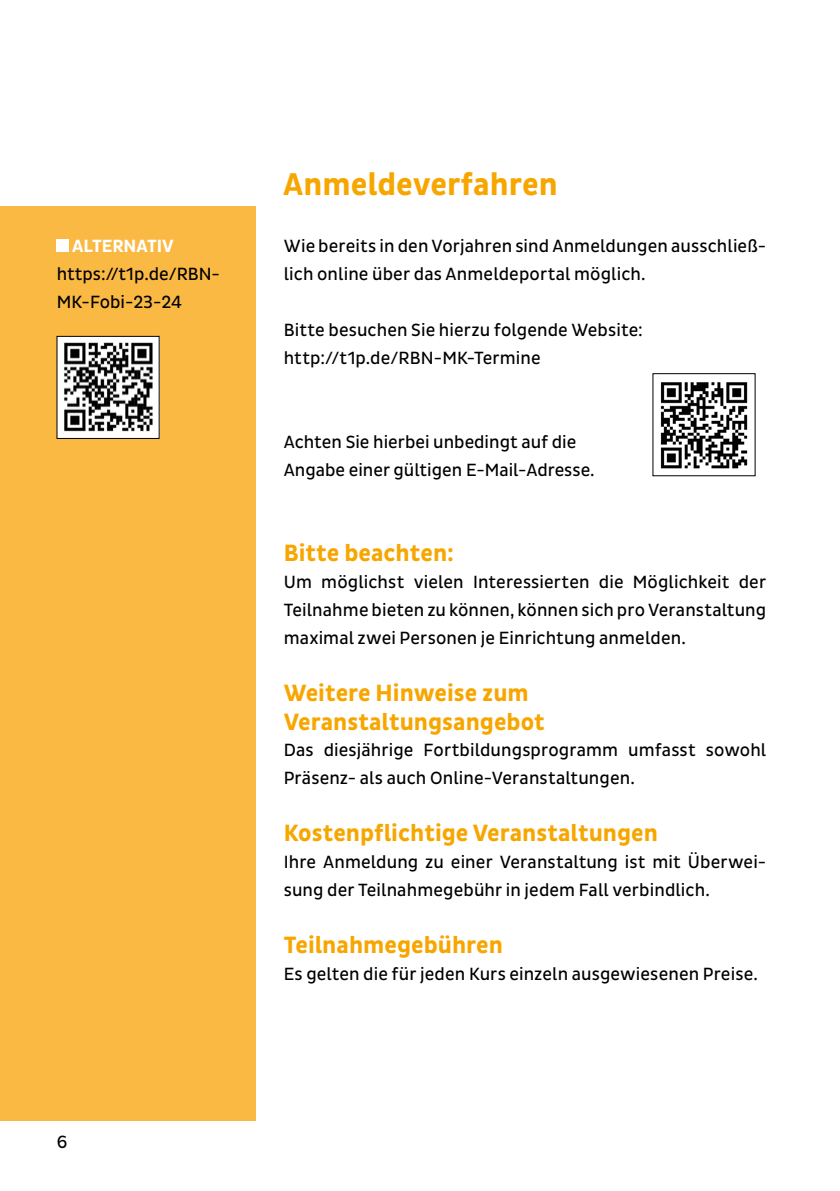
<style>
.page{position:relative;width:840px;height:1191px;background:#fff}
.page>*{position:absolute;margin:0;border:0;box-sizing:border-box;transform-origin:0 0}
.FO_Hadline{font:700 32px "Pluto Sans Cond";color:#f7a600}
.Subline_Kurse{font:700 24px/28.8px "Pluto Sans Cond";color:#f7a600}
.Bodytext_Kurse{font:18px/28px "Pluto Sans Cond";letter-spacing:.005em;color:#000}
.Text_Infokasten{font:18px/28px "Pluto Sans Cond";color:#000}
.Headline_Infokasten{font:700 18px "Pluto Sans Cond";color:#fff}
</style>
<div class="page">
<div style="left:0;top:206px;width:255px;height:914px;background:#fab943"></div>
<div style="left:57px;top:240px;width:12px;height:12px;background:#fff"></div>
<img style="left:660px;top:382px;width:88px;height:87px">
<div style="left:57px;top:336px;width:102px;height:102px;background:#fff"></div>
<img style="left:64px;top:342px;width:89px;height:90px">
<div style="left:57px;top:336px;width:102px;height:103px;border:1px solid #000"></div>
<p class="Headline_Infokasten" style="left:72px;top:236px;width:103px">ALTERNATIV</p>
<p class="Text_Infokasten" style="left:57px;top:260px;width:165px">https://t1p.de/RBN-<br>MK-Fobi-23-24</p>
<p class="Bodytext_Kurse" style="left:57px;top:1128px;width:12px">6</p>
<p class="FO_Hadline" style="left:283px;top:165px;width:276px">Anmeldeverfahren</p>
<p class="Bodytext_Kurse" style="left:283px;top:232px;width:483px">Wie bereits in den Vorjahren sind Anmeldungen ausschließ&shy;lich online über das Anmeldeportal möglich.</p>
<p class="Bodytext_Kurse" style="left:283px;top:316px;width:360px">Bitte besuchen Sie hierzu folgende Website:</p>
<p class="Bodytext_Kurse" style="left:283px;top:344px;width:258px">http://t1p.de/RBN-MK-Termine</p>
<p class="Text_Infokasten" style="left:283px;top:428px;width:294px">Achten Sie hierbei unbedingt auf die</p>
<p class="Text_Infokasten" style="left:283px;top:456px;width:312px">Angabe einer gültigen E-Mail-Adresse.</p>
<p class="Subline_Kurse" style="left:283px;top:539px;width:172px">Bitte beachten:</p>
<p class="Bodytext_Kurse" style="left:283px;top:568px;width:483px;text-align:justify">Um möglichst vielen Interessierten die Möglichkeit der Teilnahme bieten zu können, können sich pro Veranstaltung maximal zwei Personen je Einrichtung anmelden.</p>
<p class="Subline_Kurse" style="left:283px;top:679px;width:262px">Weitere Hinweise zum<br>Veranstaltungsangebot</p>
<p class="Bodytext_Kurse" style="left:283px;top:736px;width:483px">Das diesjährige Fortbildungsprogramm umfasst sowohl<br>Präsenz- als auch Online-Veranstaltungen.</p>
<p class="Subline_Kurse" style="left:283px;top:819px;width:375px">Kostenpflichtige Veranstaltungen</p>
<p class="Bodytext_Kurse" style="left:283px;top:848px;width:483px">Ihre Anmeldung zu einer Veranstaltung ist mit Überwei&shy;sung der Teilnahmegebühr in jedem Fall verbindlich.</p>
<p class="Subline_Kurse" style="left:283px;top:931px;width:220px">Teilnahmegebühren</p>
<p class="Bodytext_Kurse" style="left:283px;top:960px;width:475px">Es gelten die für jeden Kurs einzeln ausgewiesenen Preise.</p>
</div>
